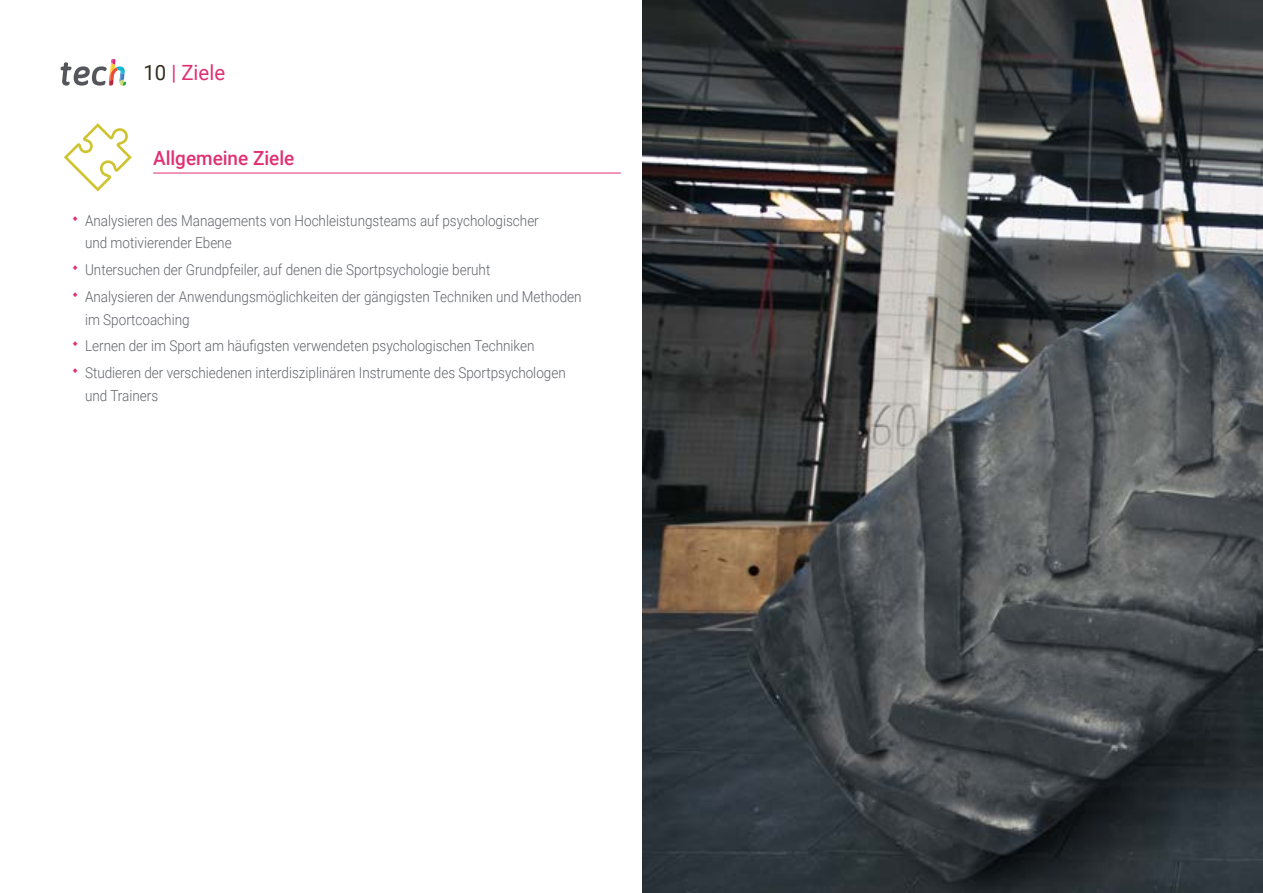
<style>
.page{position:relative;width:1263px;height:893px;background:#fff}
.page>*{position:absolute;margin:0;border:0;box-sizing:border-box;transform-origin:0 0}
.t1{font:21px "Roboto";color:#df3174}
.t2{font:500 19.5px "Roboto";color:#df3174}
.t3{font:300 15px/26.7px "Roboto";color:#61646a;scale:.9 1}
.s1{color:#312e20}
</style>
<div class="page">
<img style="left:642px;top:0;width:621px;height:893px">
<hr style="left:153px;top:173px;width:468px;height:1px;background:#df3174">
<svg style="left:64px;top:123px;width:68px;height:68px"></svg>
<svg style="left:61px;top:59px;width:65px;height:27px"></svg>
<h1 class="t1" style="left:144px;top:57px;width:83px"><span class="s1">10</span> | Ziele</h1>
<h2 class="t2" style="left:153px;top:144px;width:143px">Allgemeine Ziele</h2>
<p class="t3" style="left:85px;top:209px;width:506px;line-height:22.5px">Analysieren des Managements von Hochleistungsteams auf psychologischer und motivierender Ebene</p>
<p class="t3" style="left:85px;top:256px;width:553px">Untersuchen der Grundpfeiler, auf denen die Sportpsychologie beruht<br>Analysieren der Anwendungsmöglichkeiten der gängigsten Techniken und Methoden</p>
<p class="t3" style="left:85px;top:305px;width:536px">im Sportcoaching<br>Lernen der im Sport am häufigsten verwendeten psychologischen Techniken<br>Studieren der verschiedenen interdisziplinären Instrumente des Sportpsychologen</p>
<p class="t3" style="left:85px;top:381px;width:83px">und Trainers</p>
</div>
